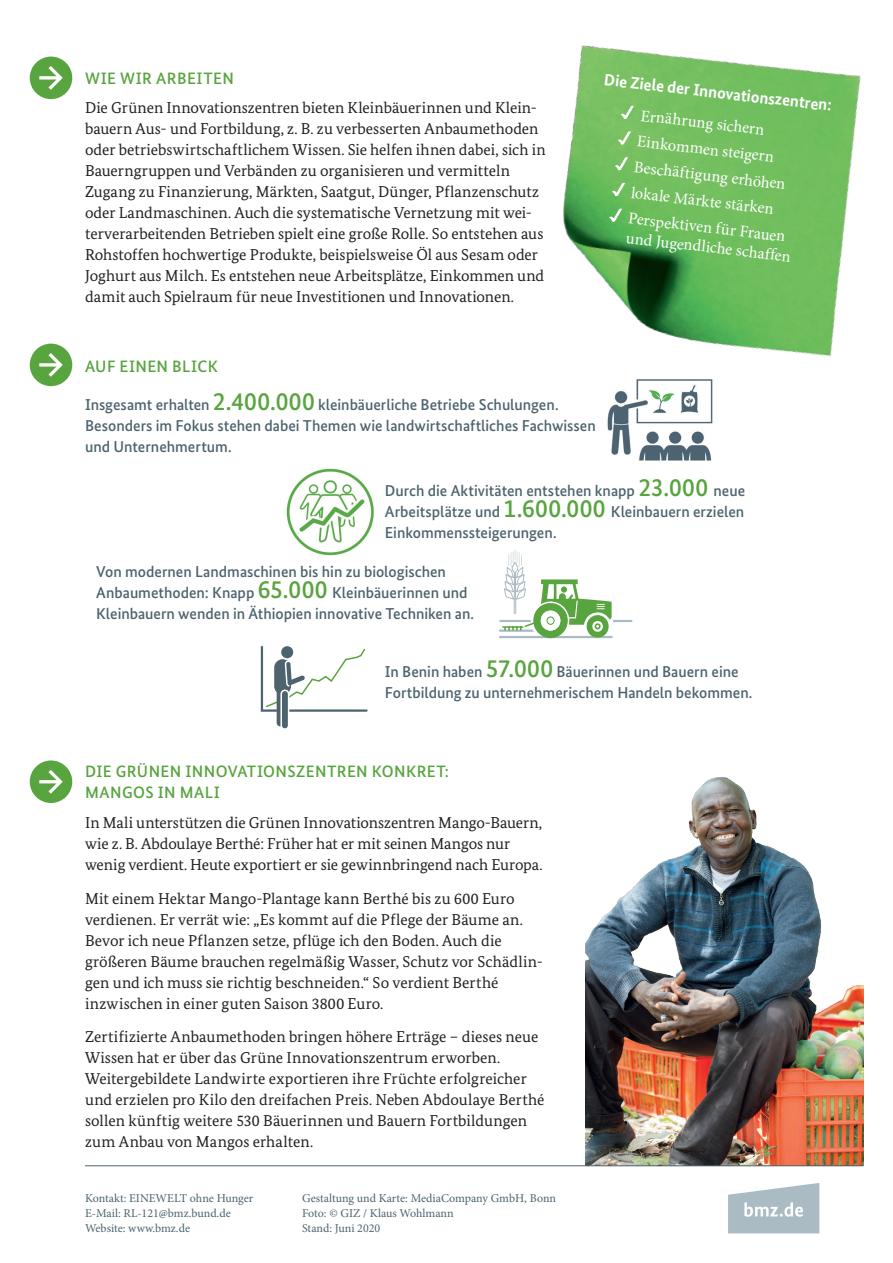
<style>
.page{position:relative;width:893px;height:1263px;background:#fff}
.page>*{position:absolute;margin:0;border:0;box-sizing:border-box;transform-origin:0 0}
.t1{font:16.5px/26px "Minion Pro";color:#fff}
.t2{font:500 16.5px/21px "Bundes Sans";letter-spacing:.025em;color:#58a43f}
.t3{font:700 16.5px "Bundes Sans";color:#fff}
.t4{font:15.75px/21px "Bundes Serif";color:#231f20}
.t5{font:500 15.75px/21px "Bundes Sans";color:#4d636e}
.t6{font:12px/15px "Minion Pro";color:#4d636e}
.s1{font-size:25.5px;color:#58a43f}
</style>
<div class="page">
<img style="left:563px;top:45px;width:298px;height:311px">
<div style="left:30px;top:344px;width:42px;height:42px;background:#58a43f;border-radius:50%"></div>
<svg style="left:39px;top:353px;width:24px;height:24px"></svg>
<div style="left:30px;top:57px;width:42px;height:42px;background:#58a43f;border-radius:50%"></div>
<svg style="left:39px;top:66px;width:24px;height:24px"></svg>
<div style="left:30px;top:760px;width:42px;height:43px;background:#58a43f;border-radius:50%"></div>
<svg style="left:39px;top:770px;width:24px;height:24px"></svg>
<svg style="left:620px;top:106px;width:14px;height:13px"></svg>
<svg style="left:617px;top:131px;width:14px;height:14px"></svg>
<svg style="left:614px;top:157px;width:14px;height:14px"></svg>
<svg style="left:611px;top:183px;width:14px;height:13px"></svg>
<svg style="left:608px;top:208px;width:14px;height:14px"></svg>
<img style="left:585px;top:777px;width:278px;height:388px">
<hr style="left:85px;top:1165px;width:778px;height:1px;background:#4d636e">
<svg style="left:728px;top:1183px;width:91px;height:50px"></svg>
<hr style="left:500px;top:620px;width:131px;height:2px;background:#abbbc3">
<hr style="left:500px;top:629px;width:89px;height:3px;background:#abbbc3">
<hr style="left:500px;top:636px;width:112px;height:2px;background:#abbbc3">
<svg style="left:501px;top:550px;width:113px;height:89px"></svg>
<div style="left:277px;top:688px;width:7px;height:38px;background:#4d636e;border-radius:4px"></div>
<div style="left:281px;top:690px;width:8px;height:39px;background:#4d636e;border-radius:4px"></div>
<div style="left:280px;top:689px;width:9px;height:41px;border:2px solid #fff;border-radius:4px"></div>
<svg style="left:260px;top:646px;width:108px;height:67px"></svg>
<div style="left:281px;top:646px;width:12px;height:12px;background:#4d636e;border-radius:50%"></div>
<img style="left:607px;top:379px;width:106px;height:82px">
<img style="left:286px;top:468px;width:88px;height:87px">
<p class="t2" style="left:85px;top:67px;width:150px">WIE WIR ARBEITEN</p>
<p class="t4" style="left:85px;top:97px;width:462px">Die Grünen Innovationszentren bieten Kleinbäuerinnen und Klein&shy;bauern Aus- und Fortbildung, z. B. zu verbesserten Anbaumethoden oder betriebswirtschaftlichem Wissen. Sie helfen ihnen dabei, sich in Bauerngruppen und Verbänden zu organisieren und vermitteln Zugang zu Finanzierung, Märkten, Saatgut, Dünger, Pflanzenschutz oder Landmaschinen. Auch die systematische Vernetzung mit wei&shy;terverarbeitenden Betrieben spielt eine große Rolle. So entstehen aus Rohstoffen hochwertige Produkte, beispielsweise Öl aus Sesam oder Joghurt aus Milch. Es entstehen neue Arbeitsplätze, Einkommen und damit auch Spielraum für neue Investitionen und Innovationen.</p>
<p class="t2" style="left:85px;top:355px;width:134px">AUF EINEN BLICK</p>
<p class="t3" style="left:605px;top:70px;width:230px;rotate:6deg">Die Ziele der Innovationszentren:</p>
<p class="t1" style="left:640px;top:103px;width:160px;rotate:6deg">Ernährung sichern<br>Einkommen steigern<br>Beschäftigung erhöhen lokale Märkte stärken<br>Perspektiven für Frauen</p>
<p class="t1" style="left:627px;top:225px;width:167px;rotate:6deg">und Jugendliche schaffen</p>
<p class="t5" style="left:85px;top:394px;width:512px">Insgesamt erhalten <span class="s1">2.400.000</span> kleinbäuerliche Betriebe Schulungen.<br>Besonders im Fokus stehen dabei Themen wie landwirtschaftliches Fachwissen und Unternehmertum.</p>
<p class="t5" style="left:385px;top:480px;width:362px;text-align:justify">Durch die Aktivitäten entstehen knapp <span class="s1">23.000</span> neue Arbeitsplätze und <span class="s1">1.600.000</span> Kleinbauern erzielen Einkommenssteigerungen.</p>
<p class="t5" style="left:96px;top:561px;width:379px">Von modernen Landmaschinen bis hin zu biologischen<br>Anbaumethoden: Knapp <span class="s1">65.000</span> Kleinbäuerinnen und<br>Kleinbauern wenden in Äthiopien innovative Techniken an.</p>
<p class="t5" style="left:385px;top:661px;width:369px">In Benin haben <span class="s1">57.000</span> Bäuerinnen und Bauern eine<br>Fortbildung zu unternehmerischem Handeln bekommen.</p>
<p class="t2" style="left:85px;top:761px;width:365px">DIE GRÜNEN INNOVATIONSZENTREN KONKRET:<br>MANGOS IN MALI</p>
<p class="t4" style="left:85px;top:812px;width:459px">In Mali unterstützen die Grünen Innovationszentren Mango-Bauern, wie z. B. Abdoulaye Berthé: Früher hat er mit seinen Mangos nur wenig verdient. Heute exportiert er sie gewinnbringend nach Europa.</p>
<p class="t4" style="left:85px;top:887px;width:459px">Mit einem Hektar Mango-Plantage kann Berthé bis zu 600 Euro verdienen. Er verrät wie: „Es kommt auf die Pflege der Bäume an.<br>Bevor ich neue Pflanzen setze, pflüge ich den Boden. Auch die größeren Bäume brauchen regelmäßig Wasser, Schutz vor Schädlin&shy;gen und ich muss sie richtig beschneiden.“ So verdient Berthé inzwischen in einer guten Saison 3800 Euro.</p>
<p class="t4" style="left:85px;top:1026px;width:461px">Zertifizierte Anbaumethoden bringen höhere Erträge – dieses neue Wissen hat er über das Grüne Innovationszentrum erworben.<br>Weitergebildete Landwirte exportieren ihre Früchte erfolgreicher und erzielen pro Kilo den dreifachen Preis. Neben Abdoulaye Berthé sollen künftig weitere 530 Bäuerinnen und Bauern Fortbildungen zum Anbau von Mangos erhalten.</p>
<p class="t6" style="left:85px;top:1191px;width:170px">Kontakt: EINEWELT ohne Hunger<br>E-Mail: RL-121@bmz.bund.de<br>Website: www.bmz.de</p>
<p class="t6" style="left:302px;top:1191px;width:256px">Gestaltung und Karte: MediaCompany GmbH, Bonn<br>Foto: © GIZ / Klaus Wohlmann<br>Stand: Juni 2020</p>
</div>
